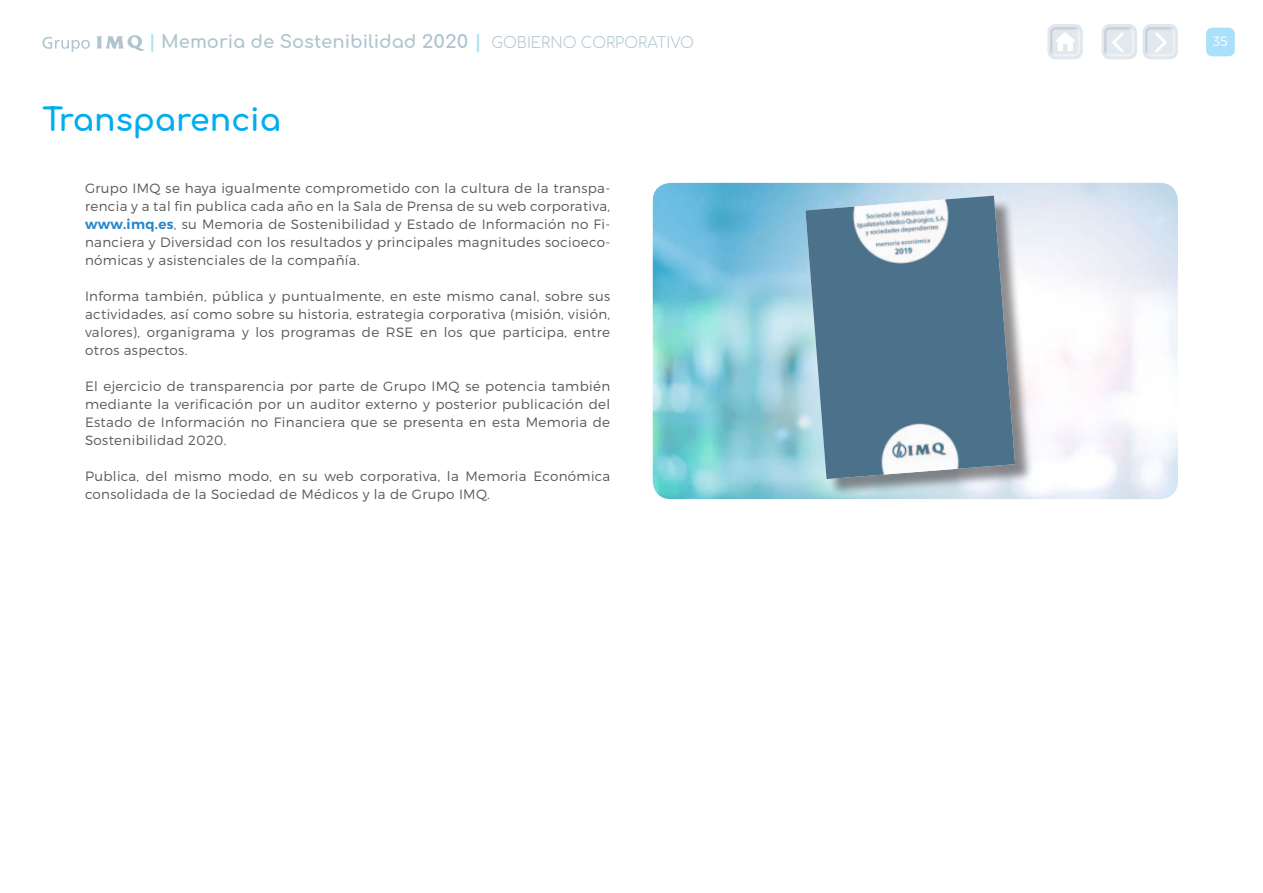
<style>
.page{position:relative;width:1263px;height:893px;background:#fff}
.page>*{position:absolute;margin:0;border:0;box-sizing:border-box;transform-origin:0 0}
.t1{font:700 31.5px "Comfortaa";color:#00aeef}
.t2{font:700 18px "Comfortaa";color:#b0c5cf}
.t3{font:300 13.5px/18px "Montserrat";letter-spacing:.025em;color:#57585a;text-align:justify}
.t4{font:300 13.5px "Montserrat";color:#fff}
.s1{color:#aae0f9}
.s2{font-weight:300;font-size:15px}
.s3{font-weight:600;color:#2486c8}
</style>
<div class="page">
<div style="left:1206px;top:28px;width:29px;height:28px;background:#aae0f9;border-radius:6px"></div>
<svg style="left:96px;top:35px;width:48px;height:16px"></svg>
<svg style="left:43px;top:37px;width:47px;height:15px"></svg>
<img style="left:1047px;top:24px;width:36px;height:35px">
<svg style="left:1055px;top:32px;width:20px;height:19px"></svg>
<img style="left:653px;top:183px;width:525px;height:316px">
<div style="left:808px;top:198px;width:225px;height:300px;background:#231f20;opacity:.5"></div>
<img style="left:805px;top:196px;width:210px;height:283px">
<img style="left:1142px;top:24px;width:36px;height:35px">
<svg style="left:1154px;top:32px;width:14px;height:21px"></svg>
<img style="left:1101px;top:24px;width:36px;height:35px">
<svg style="left:1111px;top:32px;width:13px;height:21px"></svg>
<h2 class="t2" style="left:149px;top:25px;width:547px"><span class="s1">|</span> Memoria de Sostenibilidad 2020 <span class="s1">|</span> <span class="s2">GOBIERNO CORPORATIVO</span></h2>
<p class="t4" style="left:1213px;top:33px;width:16px">35</p>
<h1 class="t1" style="left:43px;top:91px;width:240px">Transparencia</h1>
<p class="t3" style="left:85px;top:179px;width:527px">Grupo IMQ se haya igualmente comprometido con la cultura de la transpa&shy;rencia y a tal fin publica cada año en la Sala de Prensa de su web corporativa, <span class="s3">www.imq.es</span>, su Memoria de Sostenibilidad y Estado de Información no Fi&shy;nanciera y Diversidad con los resultados y principales magnitudes socioeco&shy;nómicas y asistenciales de la compañía.</p>
<p class="t3" style="left:85px;top:287px;width:527px">Informa también, pública y puntualmente, en este mismo canal, sobre sus actividades, así como sobre su historia, estrategia corporativa (misión, visión, valores), organigrama y los programas de RSE en los que participa, entre otros aspectos.</p>
<p class="t3" style="left:85px;top:377px;width:527px">El ejercicio de transparencia por parte de Grupo IMQ se potencia también mediante la verificación por un auditor externo y posterior publicación del Estado de Información no Financiera que se presenta en esta Memoria de Sostenibilidad 2020.</p>
<p class="t3" style="left:85px;top:467px;width:527px">Publica, del mismo modo, en su web corporativa, la Memoria Económica consolidada de la Sociedad de Médicos y la de Grupo IMQ.</p>
</div>
